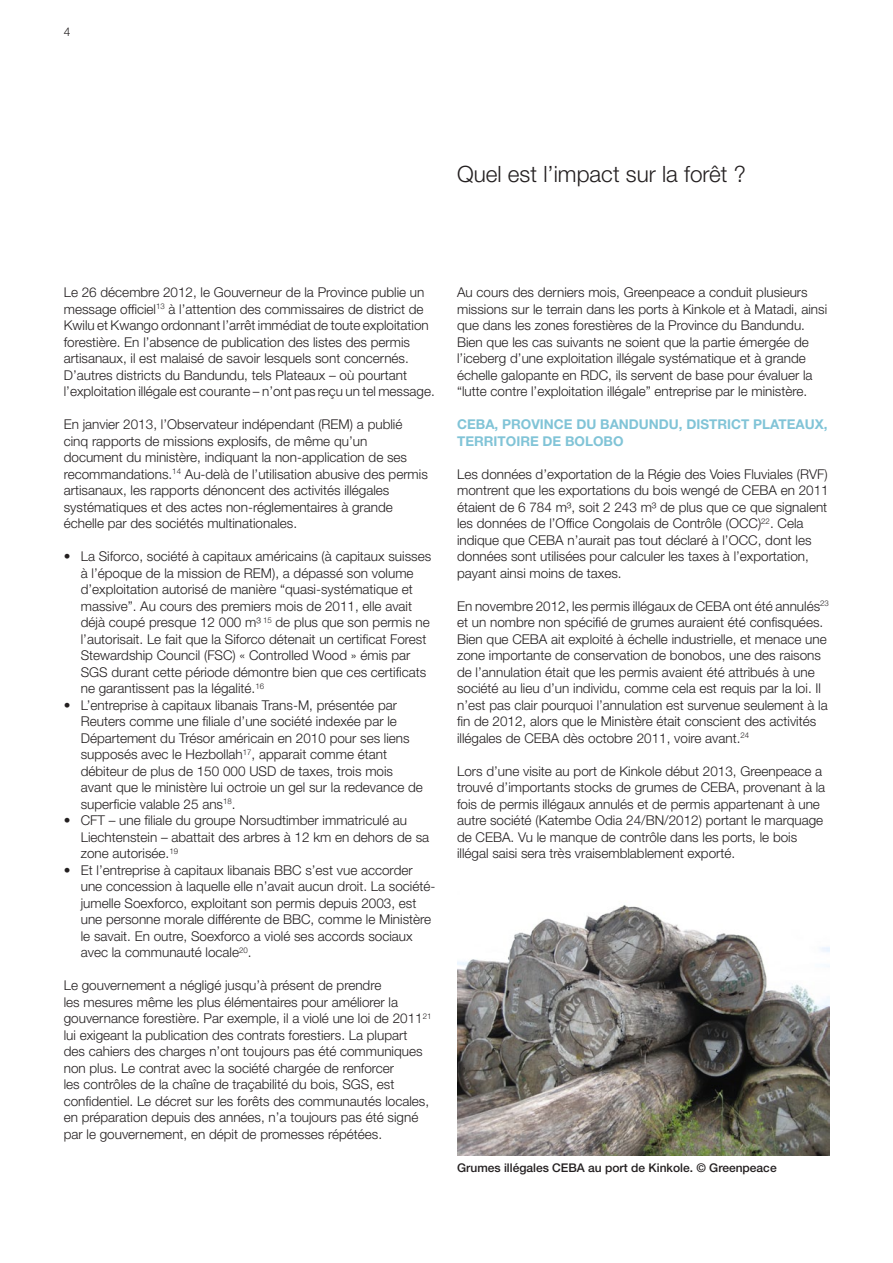
<style>
.page{position:relative;width:893px;height:1263px;background:#fff}
.page>*{position:absolute;margin:0;border:0;box-sizing:border-box;transform-origin:0 0}
.body_9_11{font:300 22.5px "Helvetica Neue LT Std";color:#231f20}
.body_9_11-2{font:300 13.5px/16.5px "Helvetica Neue LT Std";color:#231f20}
.tussenkopjes{font:700 13.5px/16.5px "Helvetica Neue LT Std";color:#81c4d7}
.fotobijschrift{font:500 12px "Helvetica Neue LT Std";color:#231f20}
.t1{font:300 12px "Helvetica Neue LT Std";color:#231f20}
</style>
<div class="page">
<img style="left:457px;top:905px;width:372px;height:250px">
<p class="t1" style="left:64px;top:25px;width:8px">4</p>
<p class="body_9_11" style="left:457px;top:160px;width:290px">Quel est l’impact sur la forêt ?</p>
<p class="body_9_11-2" style="left:64px;top:284px;width:373px">Le 26 décembre 2012, le Gouverneur de la Province publie un message officiel<sup>13</sup> à l’attention des commissaires de district de Kwilu et Kwango ordonnant l’arrêt immédiat de toute exploitation forestière. En l’absence de publication des listes des permis artisanaux, il est malaisé de savoir lesquels sont concernés.<br>D’autres districts du Bandundu, tels Plateaux – où pourtant l’exploitation illégale est courante – n’ont pas reçu un tel message.</p>
<p class="body_9_11-2" style="left:64px;top:416px;width:366px">En janvier 2013, l’Observateur indépendant (REM) a publié cinq rapports de missions explosifs, de même qu’un document du ministère, indiquant la non-application de ses recommandations.<sup>14</sup> Au-delà de l’utilisation abusive des permis artisanaux, les rapports dénoncent des activités illégales systématiques et des actes non-réglementaires à grande échelle par des sociétés multinationales.</p>
<p class="body_9_11-2" style="left:81px;top:548px;width:352px;text-indent:-17px">• La Siforco, société à capitaux américains (à capitaux suisses à l’époque de la mission de REM), a dépassé son volume d’exploitation autorisé de manière “quasi-systématique et massive”. Au cours des premiers mois de 2011, elle avait déjà coupé presque 12 000 m³ <sup>15</sup> de plus que son permis ne l’autorisait. Le fait que la Siforco détenait un certificat Forest Stewardship Council (FSC) « Controlled Wood » émis par SGS durant cette période démontre bien que ces certificats ne garantissent pas la légalité.<sup>16</sup></p>
<p class="body_9_11-2" style="left:81px;top:696px;width:344px;text-indent:-17px">• L’entreprise à capitaux libanais Trans-M, présentée par Reuters comme une filiale d’une société indexée par le Département du Trésor américain en 2010 pour ses liens supposés avec le Hezbollah<sup>17</sup>, apparait comme étant débiteur de plus de 150 000 USD de taxes, trois mois avant que le ministère lui octroie un gel sur la redevance de superficie valable 25 ans<sup>18</sup>.</p>
<p class="body_9_11-2" style="left:81px;top:812px;width:350px;text-indent:-17px">• CFT – une filiale du groupe Norsudtimber immatriculé au<br>Liechtenstein – abattait des arbres à 12 km en dehors de sa zone autorisée.<sup>19</sup></p>
<p class="body_9_11-2" style="left:81px;top:861px;width:356px;text-indent:-17px">• Et l’entreprise à capitaux libanais BBC s’est vue accorder une concession à laquelle elle n’avait aucun droit. La société&shy;jumelle Soexforco, exploitant son permis depuis 2003, est une personne morale différente de BBC, comme le Ministère le savait. En outre, Soexforco a violé ses accords sociaux avec la communauté locale<sup>20</sup>.</p>
<p class="body_9_11-2" style="left:64px;top:977px;width:369px">Le gouvernement a négligé jusqu’à présent de prendre<br>les mesures même les plus élémentaires pour améliorer la gouvernance forestière. Par exemple, il a violé une loi de 2011<sup>21 </sup>lui exigeant la publication des contrats forestiers. La plupart des cahiers des charges n’ont toujours pas été communiques non plus. Le contrat avec la société chargée de renforcer<br>les contrôles de la chaîne de traçabilité du bois, SGS, est confidentiel. Le décret sur les forêts des communautés locales, en préparation depuis des années, n’a toujours pas été signé par le gouvernement, en dépit de promesses répétées.</p>
<p class="body_9_11-2" style="left:457px;top:284px;width:372px">Au cours des derniers mois, Greenpeace a conduit plusieurs missions sur le terrain dans les ports à Kinkole et à Matadi, ainsi que dans les zones forestières de la Province du Bandundu.<br>Bien que les cas suivants ne soient que la partie émergée de l’iceberg d’une exploitation illégale systématique et à grande échelle galopante en RDC, ils servent de base pour évaluer la “lutte contre l’exploitation illégale” entreprise par le ministère.</p>
<p class="tussenkopjes" style="left:457px;top:416px;width:372px">CEBA, PROVINCE DU BANDUNDU, DISTRICT PLATEAUX,<br>TERRITOIRE DE BOLOBO</p>
<p class="body_9_11-2" style="left:457px;top:465px;width:373px">Les données d’exportation de la Régie des Voies Fluviales (RVF) montrent que les exportations du bois wengé de CEBA en 2011 étaient de 6 784 m³, soit 2 243 m³ de plus que ce que signalent les données de l’Office Congolais de Contrôle (OCC)<sup>22</sup>. Cela indique que CEBA n’aurait pas tout déclaré à l’OCC, dont les données sont utilisées pour calculer les taxes à l’exportation, payant ainsi moins de taxes.</p>
<p class="body_9_11-2" style="left:457px;top:597px;width:373px">En novembre 2012, les permis illégaux de CEBA ont été annulés<sup>23 </sup>et un nombre non spécifié de grumes auraient été confisquées.<br>Bien que CEBA ait exploité à échelle industrielle, et menace une zone importante de conservation de bonobos, une des raisons de l’annulation était que les permis avaient été attribués à une société au lieu d’un individu, comme cela est requis par la loi. Il n’est pas clair pourquoi l’annulation est survenue seulement à la fin de 2012, alors que le Ministère était conscient des activités illégales de CEBA dès octobre 2011, voire avant.<sup>24</sup></p>
<p class="body_9_11-2" style="left:457px;top:762px;width:370px">Lors d’une visite au port de Kinkole début 2013, Greenpeace a trouvé d’importants stocks de grumes de CEBA, provenant à la fois de permis illégaux annulés et de permis appartenant à une autre société (Katembe Odia 24/BN/2012) portant le marquage de CEBA. Vu le manque de contrôle dans les ports, le bois illégal saisi sera très vraisemblablement exporté.</p>
<p class="fotobijschrift" style="left:457px;top:1160px;width:321px">Grumes illégales CEBA au port de Kinkole. © Greenpeace</p>
</div>
